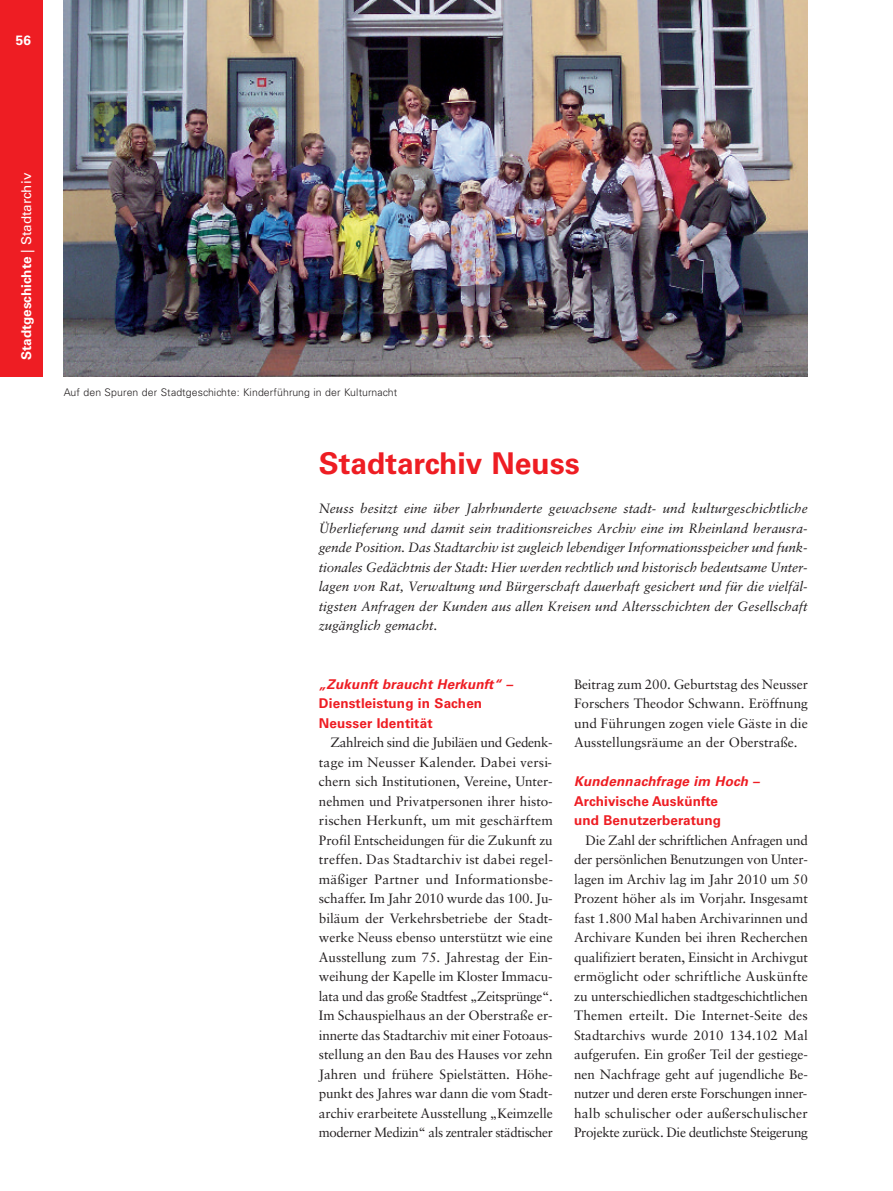
<style>
.page{position:relative;width:893px;height:1191px;background:#fff}
.page>*{position:absolute;margin:0;border:0;box-sizing:border-box;transform-origin:0 0}
.t1{font:700 30px "Univers";color:#ee1d23}
.t2{font:13.5px/19.5px "Sabon";letter-spacing:-.025em;color:#231f20;text-align:justify}
.t3{font:italic 13.5px/19.5px "Sabon";color:#231f20;text-align:justify}
.t4{font:700 13.5px/19.5px "Univers";letter-spacing:.01em;color:#ee1d23}
.t5{font:italic 700 13.5px "Univers";letter-spacing:.015em;color:#ee1d23}
.t6{font:700 13.5px "Univers";color:#fff}
.t7{font:300 10.5px "Univers";letter-spacing:.01em;color:#231f20}
.s1{font-weight:400}
</style>
<div class="page">
<div style="left:0;top:0;width:43px;height:377px;background:#ee1d23"></div>
<img style="left:64px;top:0;width:744px;height:377px">
<p class="t6" style="left:16px;top:35px;width:16px">56</p>
<p class="t6" style="left:21px;top:360px;width:189px;rotate:-90deg">Stadtgeschichte <span class="s1">| Stadtarchiv</span></p>
<p class="t7" style="left:64px;top:389px;width:335px">Auf den Spuren der Stadtgeschichte: Kinderführung in der Kulturnacht</p>
<h1 class="t1" style="left:319px;top:452px;width:263px">Stadtarchiv Neuss</h1>
<p class="t3" style="left:319px;top:500px;width:490px">Neuss besitzt eine über Jahrhunderte gewachsene stadt- und kulturgeschichtliche Überlieferung und damit sein traditionsreiches Archiv eine im Rheinland herausra&shy;gende Position. Das Stadtarchiv ist zugleich lebendiger Informationsspeicher und funk&shy;tionales Gedächtnis der Stadt: Hier werden rechtlich und historisch bedeutsame Unter&shy;lagen von Rat, Verwaltung und Bürgerschaft dauerhaft gesichert und für die vielfäl&shy;tigsten Anfragen der Kunden aus allen Kreisen und Altersschichten der Gesellschaft zugänglich gemacht.</p>
<p class="t5" style="left:319px;top:679px;width:195px">„Zukunft braucht Herkunft“ –</p>
<p class="t4" style="left:319px;top:695px;width:165px">Dienstleistung in Sachen<br>Neusser Identität</p>
<p class="t2" style="left:319px;top:734px;width:236px;text-indent:12px">Zahlreich sind die Jubiläen und Gedenk&shy;tage im Neusser Kalender. Dabei versi&shy;chern sich Institutionen, Vereine, Unter&shy;nehmen und Privatpersonen ihrer histo&shy;rischen Herkunft, um mit geschärftem Profil Entscheidungen für die Zukunft zu treffen. Das Stadtarchiv ist dabei regel&shy;mäßiger Partner und Informationsbe&shy;schaffer. Im Jahr 2010 wurde das 100. Ju&shy;biläum der Verkehrsbetriebe der Stadt&shy;werke Neuss ebenso unterstützt wie eine Ausstellung zum 75. Jahrestag der Ein&shy;weihung der Kapelle im Kloster Immacu&shy;lata und das große Stadtfest „Zeitsprünge“.<br>Im Schauspielhaus an der Oberstraße er&shy;innerte das Stadtarchiv mit einer Fotoaus&shy;stellung an den Bau des Hauses vor zehn Jahren und frühere Spielstätten. Höhe&shy;punkt des Jahres war dann die vom Stadt&shy;archiv erarbeitete Ausstellung „Keimzelle moderner Medizin“ als zentraler städtischer</p>
<p class="t2" style="left:574px;top:675px;width:235px">Beitrag zum 200. Geburtstag des Neusser Forschers Theodor Schwann. Eröffnung und Führungen zogen viele Gäste in die Ausstellungsräume an der Oberstraße.</p>
<p class="t5" style="left:574px;top:776px;width:187px">Kundennachfrage im Hoch –</p>
<p class="t4" style="left:574px;top:792px;width:149px">Archivische Auskünfte und Benutzerberatung</p>
<p class="t2" style="left:574px;top:831px;width:235px;text-indent:11px">Die Zahl der schriftlichen Anfragen und der persönlichen Benutzungen von Unter&shy;lagen im Archiv lag im Jahr 2010 um 50<br>Prozent höher als im Vorjahr. Insgesamt fast 1.800 Mal haben Archivarinnen und Archivare Kunden bei ihren Recherchen qualifiziert beraten, Einsicht in Archivgut ermöglicht oder schriftliche Auskünfte zu unterschiedlichen stadtgeschichtlichen Themen erteilt. Die Internet-Seite des Stadtarchivs wurde 2010 134.102 Mal aufgerufen. Ein großer Teil der gestiege&shy;nen Nachfrage geht auf jugendliche Be&shy;nutzer und deren erste Forschungen inner&shy;halb schulischer oder außerschulischer Projekte zurück. Die deutlichste Steigerung</p>
</div>
